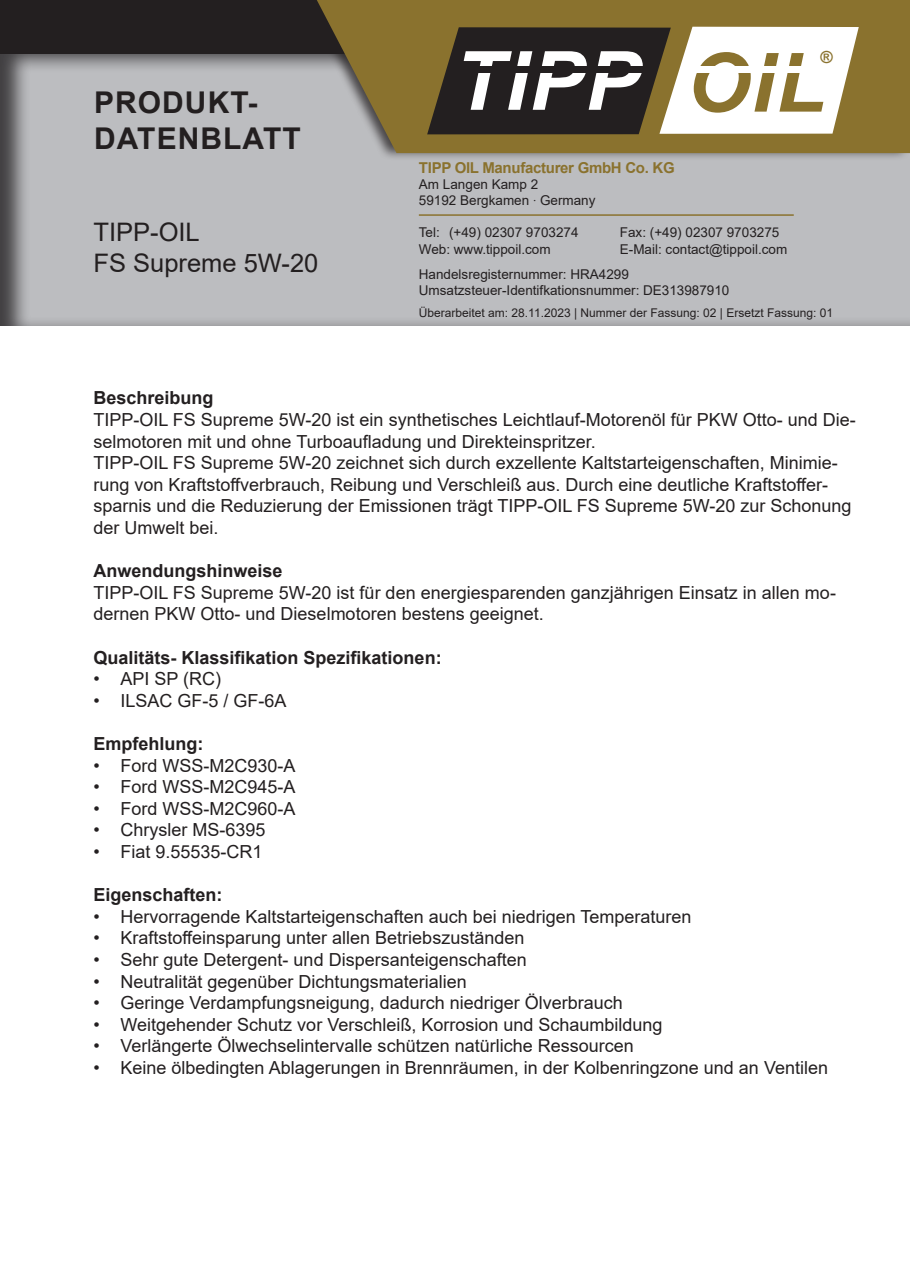
<style>
.page{position:relative;width:910px;height:1280px;background:#fff}
.page>*{position:absolute;margin:0;border:0;box-sizing:border-box;transform-origin:0 0}
.t1{font:italic 700 81.75px "Arial";letter-spacing:.015em;color:#fff}
.t2{font:700 30px/36px "Arial";letter-spacing:.035em;color:#231f20}
.t3{font:25.5px "Arial";color:#231f20}
.t4{font:18px/21.6px "Arial";color:#231f20}
.t5{font:700 18px "Arial";color:#231f20}
.t6{font:700 16.65px "Arial";color:#8a722e}
.t7{font:700 15px "Arial";letter-spacing:-.02em;color:#8a722e}
.t8{font:13.5px/16.4px "Arial";color:#231f20}
.t9{font:12px "Arial";color:#231f20}
.s1{color:#8a722e}
.s2{font-family:"Helvetica Neue LT Std";font-weight:100;font-stretch:condensed}
</style>
<div class="page">
<div style="left:0;top:52px;width:910px;height:276px;background:#231f20;opacity:.75"></div>
<div style="left:0;top:0;width:910px;height:53px;background:#231f20"></div>
<div style="left:300px;top:0;width:610px;height:161px;background:#231f20;opacity:.75"></div>
<svg style="left:317px;top:0;width:593px;height:153px;background:#8b773c"></svg>
<svg style="left:427px;top:27px;width:432px;height:107px"></svg>
<div style="left:454px;top:51px;width:183px;height:77px;background:#231f20"></div>
<div style="left:477px;top:66px;width:171px;height:7px;background:#231f20"></div>
<div style="left:694px;top:66px;width:109px;height:6px;background:#fff"></div>
<hr style="left:419px;top:214px;width:375px;height:2px;background:#8a722e">
<h2 class="t2" style="left:94px;top:85px;width:208px">PRODUKT-<br>DATENBLATT</h2>
<p class="t3" style="left:94px;top:215px;width:108px">TIPP-OIL</p>
<p class="t3" style="left:94px;top:245px;width:226px">FS Supreme 5W-20</p>
<h1 class="t1" style="left:454px;top:27px;width:373px">TIPP <span class="s1">OIL</span></h1>
<p class="t6" style="left:820px;top:47px;width:14px">®</p>
<p class="t7" style="left:419px;top:157px;width:257px">TIPP OIL Manufacturer GmbH Co. KG</p>
<p class="t8" style="left:419px;top:176px;width:178px">Am Langen Kamp 2<br>59192 Bergkamen <span class="s2">·</span> Germany</p>
<p class="t8" style="left:419px;top:224px;width:161px">Tel: (+49) 02307 9703274</p>
<p class="t8" style="left:620px;top:224px;width:161px">Fax: (+49) 02307 9703275</p>
<p class="t8" style="left:419px;top:240px;width:133px">Web: www.tippoil.com</p>
<p class="t8" style="left:419px;top:236px;width:370px;line-height:25.2px;text-indent:201px">E-Mail: contact@tippoil.com<br>Handelsregisternummer: HRA4299</p>
<p class="t8" style="left:419px;top:282px;width:312px">Umsatzsteuer-Identifkationsnummer: DE313987910</p>
<p class="t9" style="left:419px;top:305px;width:416px">Überarbeitet am: 28.11.2023 | Nummer der Fassung: 02 | Ersetzt Fassung: 01</p>
<p class="t5" style="left:94px;top:385px;width:122px">Beschreibung</p>
<p class="t4" style="left:94px;top:409px;width:764px">TIPP-OIL FS Supreme 5W-20 ist ein synthetisches Leichtlauf-Motorenöl für PKW Otto- und Die&shy;selmotoren mit und ohne Turboaufladung und Direkteinspritzer.</p>
<p class="t4" style="left:94px;top:452px;width:760px">TIPP-OIL FS Supreme 5W-20 zeichnet sich durch exzellente Kaltstarteigenschaften, Minimie&shy;rung von Kraftstoffverbrauch, Reibung und Verschleiß aus. Durch eine deutliche Kraftstoffer&shy;sparnis und die Reduzierung der Emissionen trägt TIPP-OIL FS Supreme 5W-20 zur Schonung der Umwelt bei.</p>
<p class="t5" style="left:94px;top:558px;width:191px">Anwendungshinweise</p>
<p class="t4" style="left:94px;top:581px;width:744px">TIPP-OIL FS Supreme 5W-20 ist für den energiesparenden ganzjährigen Einsatz in allen mo&shy;dernen PKW Otto- und Dieselmotoren bestens geeignet.</p>
<p class="t5" style="left:94px;top:644px;width:350px">Qualitäts- Klassifikation Spezifikationen:</p>
<p class="t4" style="left:94px;top:668px;width:129px">• API SP (RC)</p>
<p class="t4" style="left:94px;top:689px;width:195px">• ILSAC GF-5 / GF-6A</p>
<p class="t5" style="left:94px;top:731px;width:111px">Empfehlung:</p>
<p class="t4" style="left:94px;top:754px;width:204px">• Ford WSS-M2C930-A</p>
<p class="t4" style="left:94px;top:776px;width:204px">• Ford WSS-M2C945-A</p>
<p class="t4" style="left:94px;top:797px;width:204px">• Ford WSS-M2C960-A</p>
<p class="t4" style="left:94px;top:819px;width:174px">• Chrysler MS-6395</p>
<p class="t4" style="left:94px;top:841px;width:171px">• Fiat 9.55535-CR1</p>
<p class="t5" style="left:94px;top:882px;width:131px">Eigenschaften:</p>
<p class="t4" style="left:94px;top:905px;width:600px">• Hervorragende Kaltstarteigenschaften auch bei niedrigen Temperaturen</p>
<p class="t4" style="left:94px;top:927px;width:432px">• Kraftstoffeinsparung unter allen Betriebszuständen</p>
<p class="t4" style="left:94px;top:949px;width:435px">• Sehr gute Detergent- und Dispersanteigenschaften</p>
<p class="t4" style="left:94px;top:970px;width:375px">• Neutralität gegenüber Dichtungsmaterialien</p>
<p class="t4" style="left:94px;top:992px;width:531px">• Geringe Verdampfungsneigung, dadurch niedriger Ölverbrauch</p>
<p class="t4" style="left:94px;top:1013px;width:570px">• Weitgehender Schutz vor Verschleiß, Korrosion und Schaumbildung</p>
<p class="t4" style="left:94px;top:1035px;width:542px">• Verlängerte Ölwechselintervalle schützen natürliche Ressourcen</p>
<p class="t4" style="left:94px;top:1057px;width:736px">• Keine ölbedingten Ablagerungen in Brennräumen, in der Kolbenringzone und an Ventilen</p>
</div>
